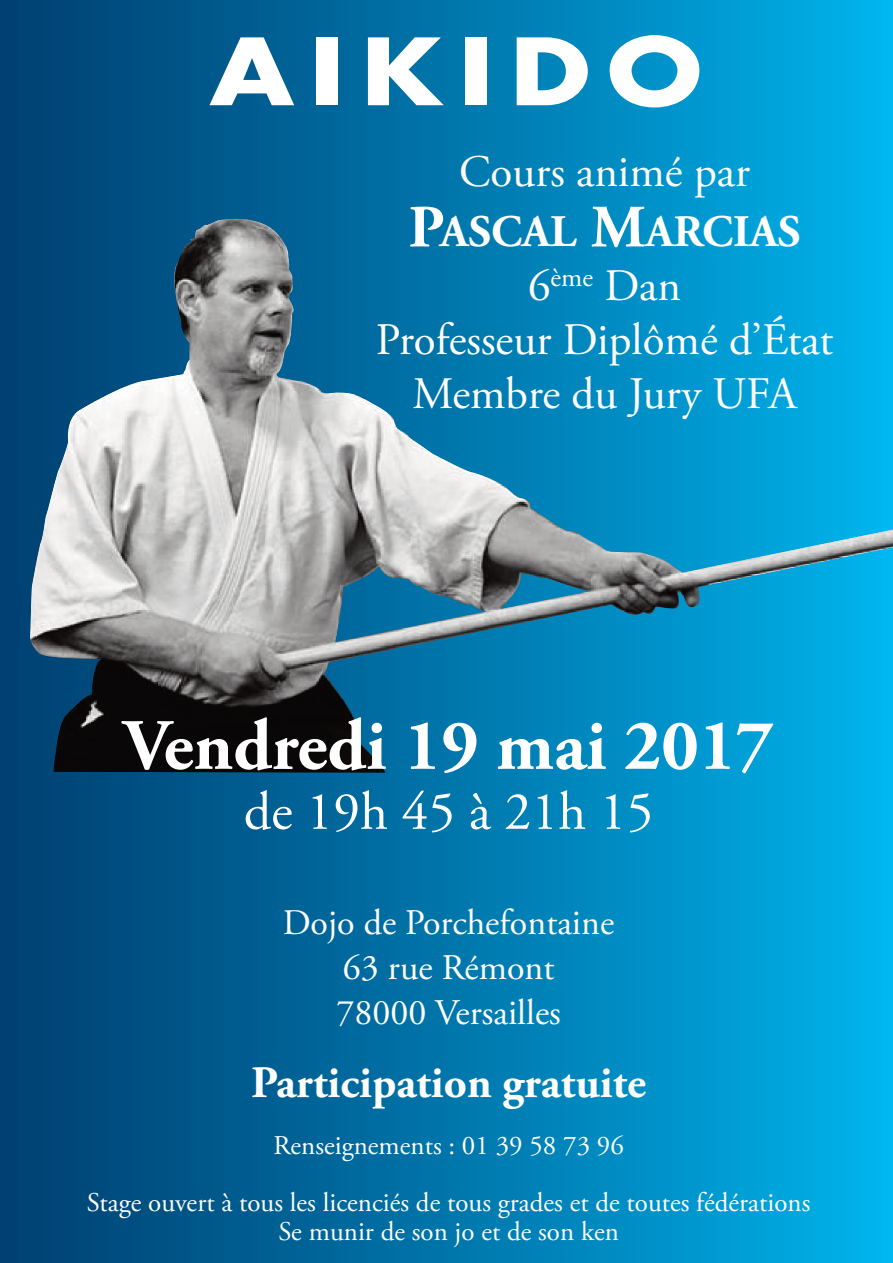
<style>
.page{position:relative;width:893px;height:1263px;background:#fff}
.page>*{position:absolute;margin:0;border:0;box-sizing:border-box;transform-origin:0 0}
.t1{font:700 90px "Futura Std";letter-spacing:.15em;color:#fff;scale:1.2 1}
.t2{font:700 72px "Adobe Garamond Pro";color:#fff}
.t3{font:54px "Adobe Garamond Pro";color:#fff}
.t4{font:45px/54px "Adobe Garamond Pro";color:#fff;text-align:center}
.t5{font:700 45px "Adobe Garamond Pro";color:#fff}
.t6{font:36px/45px "Adobe Garamond Pro";color:#fff;text-align:center}
.t7{font:27px/57px "Adobe Garamond Pro";color:#fff;text-align:center}
.s1{font-weight:700;font-size:60px}
.s2{font-weight:700}
</style>
<div class="page">
<img style="left:0;top:0;width:893px;height:1263px">
<img style="left:30px;top:218px;width:863px;height:554px">
<h1 class="t1" style="left:210px;top:22px;width:412px">AIKIDO</h1>
<h3 class="t4" style="left:408px;top:146px;width:394px;line-height:60px">Cours animé par<br><span class="s1">P</span><span class="s2">ASCAL</span> <span class="s1">M</span><span class="s2">ARCIAS</span></h3>
<h3 class="t4" style="left:376px;top:263px;width:459px">6<sup>ème</sup> Dan<br>Professeur Diplômé d’État<br>Membre du Jury UFA</h3>
<h2 class="t2" style="left:124px;top:717px;width:651px">Vendredi 19 mai 2017</h2>
<h3 class="t3" style="left:244px;top:790px;width:411px">de 19h 45 à 21h 15</h3>
<h3 class="t6" style="left:283px;top:903px;width:333px">Dojo de Porchefontaine<br>63 rue Rémont<br>78000 Versailles</h3>
<h3 class="t5" style="left:251px;top:1065px;width:396px">Participation gratuite</h3>
<p class="t7" style="left:87px;top:1120px;width:725px">Renseignements : 01 39 58 73 96<br>Stage ouvert à tous les licenciés de tous grades et de toutes fédérations</p>
<p class="t7" style="left:278px;top:1205px;width:342px">Se munir de son jo et de son ken</p>
</div>
